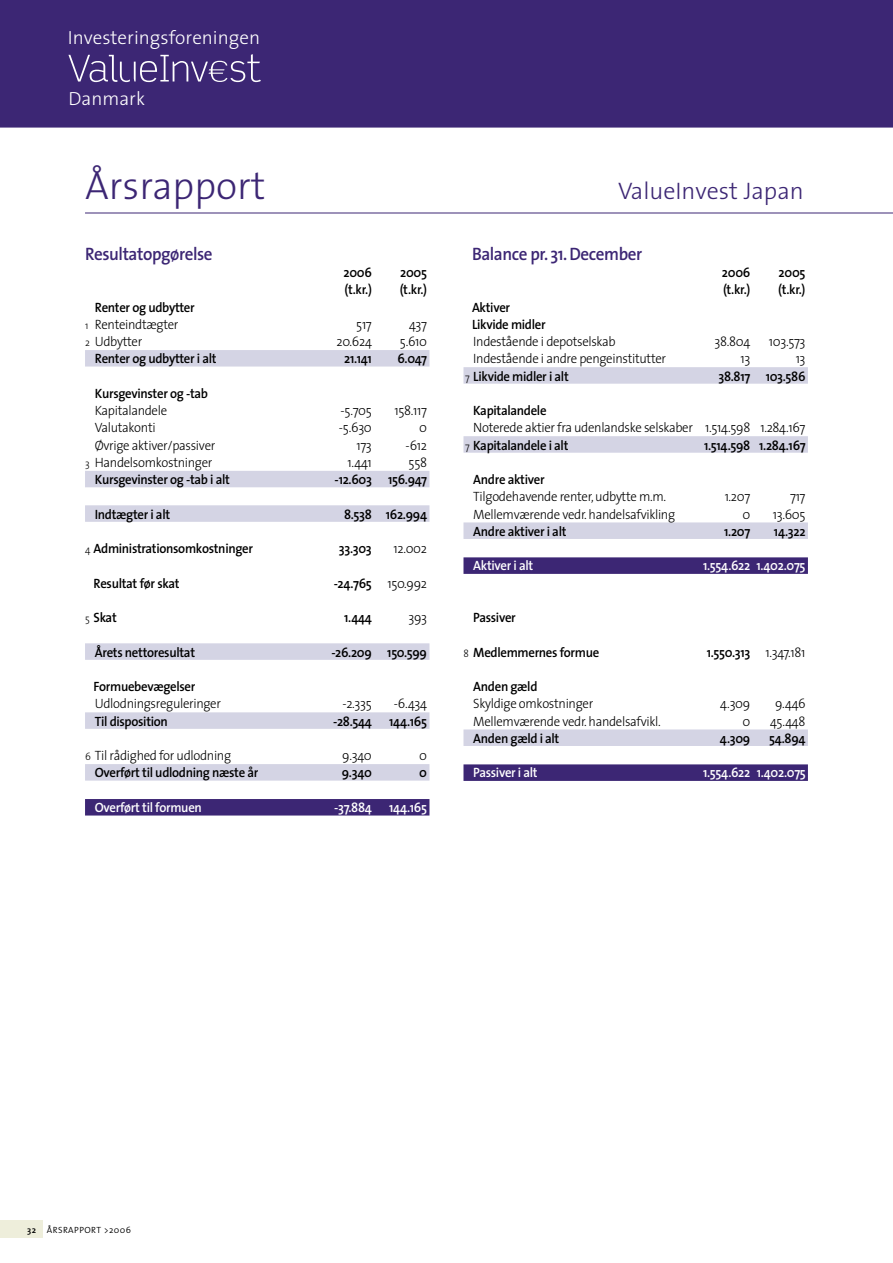
<style>
.page{position:relative;width:893px;height:1263px;background:#fff}
.page>*{position:absolute;margin:0;border:0;box-sizing:border-box;transform-origin:0 0}
.t1{font:300 39px "The Sans 3";color:#3c2674}
.t2{font:300 24px "The Sans 3";color:#3c2674}
.t3{font:300 19.05px "The Sans 3";color:#fff}
.t4{font:600 18px "The Sans 6";letter-spacing:-.025em;color:#3c2674;scale:.95 1}
.t5{font:600 13.5px/17.2px "The Sans 6";letter-spacing:-.025em;color:#000;scale:.95 1}
.t6{font:300 13.5px "The Sans 3";letter-spacing:-.025em;color:#000;scale:.95 1}
.t7{font:600 13.5px "The Sans 6";letter-spacing:-.025em;color:#fff;scale:.95 1}
.t8{font:300 9px "The Sans 4";letter-spacing:.05em;color:#000}
.t9{font:600 9px "The Sans 6";color:#000}
.s1{font-size:10.5px}
.s2{font-family:"The Sans 3";font-weight:300;font-size:10.5px}
.s3{font-family:"The Sans 3";font-weight:300}
</style>
<div class="page">
<div style="left:0;top:0;width:892px;height:128px;background:#3c2674"></div>
<svg style="left:68px;top:54px;width:193px;height:28px;background:#5d4b8c"></svg>
<div style="left:0;top:1220px;width:43px;height:17px;background:#eeeedb"></div>
<svg style="left:892px;top:0;width:1px;height:128px"></svg>
<hr style="left:85px;top:213px;width:808px;height:1px;background:#3c2674">
<div style="left:85px;top:350px;width:344px;height:17px;background:#d4d4e4"></div>
<div style="left:85px;top:471px;width:344px;height:16px;background:#d4d4e4"></div>
<div style="left:85px;top:505px;width:344px;height:17px;background:#d4d4e4"></div>
<div style="left:85px;top:643px;width:344px;height:17px;background:#d4d4e4"></div>
<div style="left:85px;top:712px;width:344px;height:17px;background:#d4d4e4"></div>
<div style="left:85px;top:764px;width:344px;height:17px;background:#d4d4e4"></div>
<div style="left:85px;top:799px;width:344px;height:16px;background:#3c2674"></div>
<div style="left:463px;top:367px;width:345px;height:17px;background:#d4d4e4"></div>
<div style="left:463px;top:436px;width:345px;height:17px;background:#d4d4e4"></div>
<div style="left:463px;top:522px;width:345px;height:17px;background:#d4d4e4"></div>
<div style="left:463px;top:557px;width:345px;height:17px;background:#3c2674"></div>
<div style="left:463px;top:729px;width:345px;height:17px;background:#d4d4e4"></div>
<div style="left:463px;top:764px;width:345px;height:17px;background:#3c2674"></div>
<h3 class="t3" style="left:68px;top:22px;width:194px">Investeringsforeningen</h3>
<h3 class="t3" style="left:69px;top:82px;width:78px">Danmark</h3>
<h1 class="t1" style="left:85px;top:153px;width:182px">Årsrapport</h1>
<h3 class="t4" style="left:85px;top:239px;width:136px">Resultatopgørelse</h3>
<p class="t5" style="left:349px;top:263px;width:43px">006 2</p>
<p class="t5" style="left:406px;top:263px;width:24px">005</p>
<p class="t5" style="left:345px;top:281px;width:30px">(t.kr.)</p>
<p class="t5" style="left:400px;top:281px;width:30px">(t.kr.)</p>
<p class="t5" style="left:95px;top:298px;width:107px">Renter og udbytter</p>
<p class="t6" style="left:85px;top:313px;width:100px"><span class="s1">1</span> Renteindtægter</p>
<p class="t6" style="left:356px;top:313px;width:18px">517</p>
<p class="t6" style="left:409px;top:313px;width:21px">437</p>
<p class="t6" style="left:85px;top:330px;width:62px"><span class="s1">2</span> Udbytter</p>
<p class="t6" style="left:337px;top:330px;width:39px">20.624</p>
<p class="t6" style="left:400px;top:330px;width:30px">5.610</p>
<p class="t5" style="left:95px;top:350px;width:151px">Renter og udbytter i alt 2</p>
<p class="t5" style="left:350px;top:350px;width:25px">1.141</p>
<p class="t5" style="left:397px;top:350px;width:33px">6.047</p>
<p class="t5" style="left:95px;top:384px;width:121px">Kursgevinster og -tab</p>
<p class="t6" style="left:95px;top:399px;width:78px">Kapitalandele</p>
<p class="t6" style="left:340px;top:399px;width:35px">-5.705</p>
<p class="t6" style="left:394px;top:399px;width:36px">158.117</p>
<p class="t6" style="left:95px;top:417px;width:66px">Valutakonti</p>
<p class="t6" style="left:339px;top:417px;width:36px">-5.630</p>
<p class="t6" style="left:419px;top:417px;width:10px">0</p>
<p class="t6" style="left:95px;top:434px;width:128px">Øvrige aktiver/passiver</p>
<p class="t6" style="left:356px;top:434px;width:18px">173</p>
<p class="t6" style="left:406px;top:434px;width:24px">-612</p>
<p class="t6" style="left:85px;top:451px;width:136px"><span class="s1">3</span> Handelsomkostninger</p>
<p class="t6" style="left:348px;top:451px;width:27px">1.441</p>
<p class="t6" style="left:409px;top:451px;width:21px">558</p>
<p class="t5" style="left:95px;top:470px;width:144px">Kursgevinster og -tab i alt</p>
<p class="t5" style="left:335px;top:470px;width:37px">-12.603</p>
<p class="t5" style="left:388px;top:470px;width:42px">156.947</p>
<p class="t5" style="left:95px;top:505px;width:81px">Indtægter i alt</p>
<p class="t5" style="left:344px;top:505px;width:22px">8.538</p>
<p class="t5" style="left:386px;top:505px;width:30px">162.994</p>
<p class="t5" style="left:85px;top:539px;width:204px"><span class="s2">4</span> Administrationsomkostninger 33</p>
<p class="t5" style="left:350px;top:539px;width:23px">.303</p>
<p class="t6" style="left:393px;top:537px;width:37px">12.002</p>
<p class="t5" style="left:94px;top:574px;width:92px">Resultat før skat</p>
<p class="t5" style="left:334px;top:574px;width:100px">-24.765 <span class="s3">150.992</span></p>
<p class="t5" style="left:85px;top:608px;width:35px"><span class="s2">5</span> Skat</p>
<p class="t5" style="left:344px;top:608px;width:16px">1.444</p>
<p class="t6" style="left:408px;top:606px;width:21px">393</p>
<p class="t5" style="left:95px;top:643px;width:107px">Årets nettoresultat</p>
<p class="t5" style="left:331px;top:643px;width:40px">-26.209</p>
<p class="t5" style="left:387px;top:643px;width:35px">150.599</p>
<p class="t5" style="left:94px;top:677px;width:109px">Formuebevægelser</p>
<p class="t6" style="left:95px;top:693px;width:134px">Udlodningsreguleringer</p>
<p class="t6" style="left:343px;top:693px;width:32px">-2.335</p>
<p class="t6" style="left:394px;top:693px;width:37px">-6.434</p>
<p class="t5" style="left:95px;top:712px;width:78px">Til disposition</p>
<p class="t5" style="left:333px;top:712px;width:32px">-28.544</p>
<p class="t5" style="left:389px;top:712px;width:41px">144.165</p>
<p class="t6" style="left:85px;top:744px;width:155px"><span class="s1">6</span> Til rådighed for udlodning</p>
<p class="t6" style="left:342px;top:744px;width:33px">9.340</p>
<p class="t6" style="left:419px;top:744px;width:10px">0</p>
<p class="t5" style="left:95px;top:764px;width:205px">Overført til udlodning næste år 9</p>
<p class="t5" style="left:349px;top:764px;width:26px">.340</p>
<p class="t5" style="left:419px;top:764px;width:10px">0</p>
<p class="t7" style="left:95px;top:796px;width:114px">Overført til formuen</p>
<p class="t7" style="left:334px;top:796px;width:25px">-37.884</p>
<p class="t7" style="left:389px;top:796px;width:41px">144.165</p>
<h2 class="t2" style="left:618px;top:171px;width:187px">ValueInvest Japan</h2>
<h3 class="t4" style="left:472px;top:239px;width:181px">Balance pr. 31. December</h3>
<p class="t5" style="left:728px;top:263px;width:43px">006 2</p>
<p class="t5" style="left:784px;top:263px;width:24px">005</p>
<p class="t5" style="left:723px;top:281px;width:30px">(t.kr.)</p>
<p class="t5" style="left:778px;top:281px;width:30px">(t.kr.)</p>
<p class="t5" style="left:472px;top:298px;width:79px">Aktiver<br>Likvide midler</p>
<p class="t6" style="left:473px;top:330px;width:151px">Indestående i depotselskab</p>
<p class="t6" style="left:714px;top:330px;width:39px">38.804</p>
<p class="t6" style="left:769px;top:330px;width:40px">103.573</p>
<p class="t6" style="left:473px;top:347px;width:204px">Indestående i andre pengeinstitutter</p>
<p class="t6" style="left:740px;top:347px;width:12px">13</p>
<p class="t6" style="left:796px;top:347px;width:12px">13</p>
<p class="t5" style="left:465px;top:367px;width:111px"><span class="s2">7</span> Likvide midler i alt</p>
<p class="t5" style="left:655px;top:367px;width:21px">38</p>
<p class="t5" style="left:731px;top:367px;width:80px">.817 103.586</p>
<p class="t5" style="left:473px;top:401px;width:79px">Kapitalandele</p>
<p class="t6" style="left:473px;top:416px;width:351px">Noterede aktier fra udenlandske selskaber 1.514.598 1.284.167</p>
<p class="t5" style="left:465px;top:436px;width:110px"><span class="s2">7</span> Kapitalandele i alt</p>
<p class="t5" style="left:704px;top:436px;width:40px">1.514.598</p>
<p class="t5" style="left:759px;top:436px;width:50px">1.284.167</p>
<p class="t5" style="left:473px;top:470px;width:77px">Andre aktiver</p>
<p class="t6" style="left:473px;top:485px;width:205px">Tilgodehavende renter, udbytte m.m.</p>
<p class="t6" style="left:725px;top:485px;width:29px">1.207</p>
<p class="t6" style="left:790px;top:485px;width:18px">717</p>
<p class="t6" style="left:473px;top:503px;width:214px">Mellemværende vedr. handelsafvikling</p>
<p class="t6" style="left:742px;top:503px;width:10px">0</p>
<p class="t6" style="left:773px;top:503px;width:36px">13.605</p>
<p class="t5" style="left:473px;top:522px;width:100px">Andre aktiver i alt</p>
<p class="t5" style="left:724px;top:522px;width:29px">1.207</p>
<p class="t5" style="left:774px;top:522px;width:22px">14.322</p>
<p class="t7" style="left:473px;top:554px;width:65px">Aktiver i alt</p>
<p class="t7" style="left:703px;top:554px;width:109px">1.554.622 1.402.075</p>
<p class="t5" style="left:473px;top:608px;width:46px">Passiver</p>
<p class="t5" style="left:463px;top:643px;width:144px"><span class="s2">8</span> Medlemmernes formue</p>
<p class="t5" style="left:707px;top:643px;width:105px">1.550.313 <span class="s3">1.347.181</span></p>
<p class="t5" style="left:473px;top:677px;width:69px">Anden gæld</p>
<p class="t6" style="left:473px;top:692px;width:128px">Skyldige omkostninger</p>
<p class="t6" style="left:720px;top:692px;width:33px">4.309</p>
<p class="t6" style="left:775px;top:692px;width:34px">9.446</p>
<p class="t6" style="left:473px;top:710px;width:199px">Mellemværende vedr. handelsafvikl.</p>
<p class="t6" style="left:742px;top:710px;width:10px">0</p>
<p class="t6" style="left:770px;top:710px;width:39px">45.448</p>
<p class="t5" style="left:473px;top:729px;width:92px">Anden gæld i alt</p>
<p class="t5" style="left:655px;top:729px;width:26px">4</p>
<p class="t5" style="left:727px;top:729px;width:22px">.309</p>
<p class="t5" style="left:769px;top:729px;width:25px">54.894</p>
<p class="t7" style="left:473px;top:761px;width:69px">Passiver i alt</p>
<p class="t7" style="left:703px;top:761px;width:110px">1.554.622 1.402.075</p>
<p class="t9" style="left:27px;top:1222px;width:6px">32</p>
<p class="t8" style="left:47px;top:1222px;width:86px">ÅRSRAPPORT &gt;2006</p>
</div>
